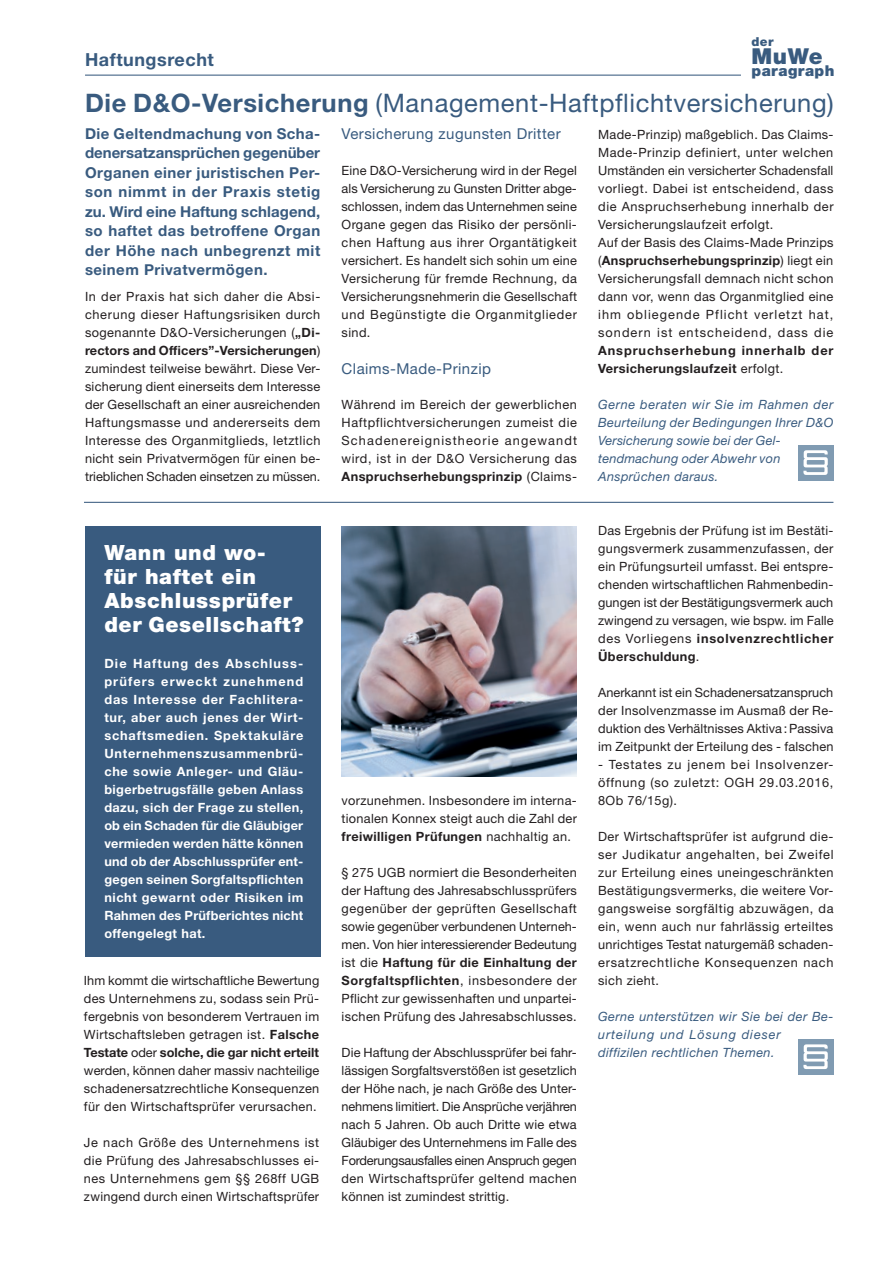
<style>
.page{position:relative;width:893px;height:1263px;background:#fff}
.page>*{position:absolute;margin:0;border:0;box-sizing:border-box;transform-origin:0 0}
.t1{font:25.5px "Helvetica Neue LT Pro";letter-spacing:.025em;color:#395b7f}
.t2{font:900 22.05px "Helvetica Neue LT Pro";color:#395b7f}
.t3{font:900 21px/24px "Helvetica Neue LT Pro";letter-spacing:.03em;color:#fff}
.t4{font:700 18px "Helvetica Neue LT Pro";letter-spacing:.03em;color:#395b7f}
.t5{font:700 15px/19.5px "Helvetica Neue LT Pro";letter-spacing:.035em;color:#395b7f;text-align:justify}
.t6{font:15px "Helvetica Neue LT Pro";letter-spacing:.03em;color:#395b7f}
.t7{font:900 15px "Helvetica Neue LT Pro";letter-spacing:.03em;color:#395b7f}
.t8{font:12.75px/18px "Helvetica Neue LT Pro";letter-spacing:.03em;color:#231f20;text-align:justify}
.t9{font:700 12.75px/18px "Helvetica Neue LT Pro";letter-spacing:.015em;color:#fff;text-align:justify}
.t10{font:italic 12.75px/18px "Helvetica Neue LT Pro";letter-spacing:.03em;color:#395b7f}
.t11{font:700 12.75px/18px "Helvetica Neue LT Pro";letter-spacing:.07em;color:#231f20}
.t12{font:900 12.3px "Helvetica Neue LT Pro";color:#395b7f}
.s1{font-weight:700}
.s2{font-weight:400}
</style>
<div class="page">
<div style="left:798px;top:1039px;width:35px;height:36px;background:#809bb2"></div>
<svg style="left:803px;top:1044px;width:25px;height:25px"></svg>
<div style="left:798px;top:445px;width:35px;height:35px;background:#809bb2"></div>
<svg style="left:803px;top:450px;width:25px;height:25px"></svg>
<hr style="left:85px;top:75px;width:656px;height:1px;background:#395b7f">
<hr style="left:84px;top:502px;width:749px;height:1px;background:#395b7f">
<div style="left:85px;top:526px;width:235px;height:431px;background:#395b7f"></div>
<img style="left:342px;top:526px;width:235px;height:250px">
<h3 class="t4" style="left:85px;top:48px;width:130px">Haftungsrecht</h3>
<p class="t12" style="left:751px;top:34px;width:23px">der</p>
<h2 class="t2" style="left:751px;top:43px;width:73px">MuWe</h2>
<p class="t7" style="left:751px;top:62px;width:85px">paragraph</p>
<h1 class="t1" style="left:85px;top:88px;width:750px"><span class="s1">Die D&amp;O-Versicherung</span> (Management-Haftpflichtversicherung)</h1>
<p class="t5" style="left:85px;top:123px;width:237px">Die Geltendmachung von Scha&shy;denersatzansprüchen gegenüber Organen einer juristischen Per&shy;son nimmt in der Praxis stetig zu. Wird eine Haftung schlagend, so haftet das betroffene Organ der Höhe nach unbegrenzt mit seinem Privatvermögen.</p>
<p class="t8" style="left:85px;top:287px;width:237px">In der Praxis hat sich daher die Absi&shy;cherung dieser Haftungsrisiken durch sogenannte D&amp;O-Versicherungen (<span class="s1">„Di&shy;rectors and Officers”-Versicherungen</span>) zumindest teilweise bewährt. Diese Ver&shy;sicherung dient einerseits dem Interesse der Gesellschaft an einer ausreichenden Haftungsmasse und andererseits dem Interesse des Organmitglieds, letztlich nicht sein Privatvermögen für einen be&shy;trieblichen Schaden einsetzen zu müssen.</p>
<h3 class="t3" style="left:104px;top:541px;width:201px">Wann und wo-<br>für haftet ein<br>Abschlussprüfer der Gesellschaft?</h3>
<p class="t9" style="left:104px;top:654px;width:201px">Die Haftung des Abschluss&shy;prüfers erweckt zunehmend das Interesse der Fachlitera&shy;tur, aber auch jenes der Wirt&shy;schaftsmedien. Spektakuläre Unternehmenszusammenbrü&shy;che sowie Anleger- und Gläu&shy;bigerbetrugsfälle geben Anlass dazu, sich der Frage zu stellen, ob ein Schaden für die Gläubiger vermieden werden hätte können und ob der Abschlussprüfer ent&shy;gegen seinen Sorgfaltspflichten nicht gewarnt oder Risiken im Rahmen des Prüfberichtes nicht offengelegt hat.</p>
<p class="t8" style="left:84px;top:971px;width:237px">Ihm kommt die wirtschaftliche Bewertung des Unternehmens zu, sodass sein Prü&shy;fergebnis von besonderem Vertrauen im Wirtschaftsleben getragen ist. <span class="s1">Falsche Testate</span> oder <span class="s1">solche, die gar nicht erteilt </span>werden, können daher massiv nachteilige schadenersatzrechtliche Konsequenzen für den Wirtschaftsprüfer verursachen.</p>
<p class="t8" style="left:84px;top:1133px;width:237px">Je nach Größe des Unternehmens ist die Prüfung des Jahresabschlusses ei&shy;nes Unternehmens gem §§ 268ff UGB zwingend durch einen Wirtschaftsprüfer</p>
<p class="t6" style="left:342px;top:124px;width:221px">Versicherung zugunsten Dritter</p>
<p class="t8" style="left:342px;top:161px;width:237px">Eine D&amp;O-Versicherung wird in der Regel als Versicherung zu Gunsten Dritter abge&shy;schlossen, indem das Unternehmen seine Organe gegen das Risiko der persönli&shy;chen Haftung aus ihrer Organtätigkeit versichert. Es handelt sich sohin um eine Versicherung für fremde Rechnung, da Versicherungsnehmerin die Gesellschaft und Begünstigte die Organmitglieder sind.</p>
<p class="t6" style="left:342px;top:360px;width:151px">Claims-Made-Prinzip</p>
<p class="t8" style="left:342px;top:395px;width:237px">Während im Bereich der gewerblichen Haftpflichtversicherungen zumeist die Schadenereignistheorie angewandt wird, ist in der D&amp;O Versicherung das <span class="s1">Anspruchserhebungsprinzip</span> (Claims-</p>
<p class="t8" style="left:342px;top:791px;width:237px">vorzunehmen. Insbesondere im interna&shy;tionalen Konnex steigt auch die Zahl der <span class="s1">freiwilligen Prüfungen</span> nachhaltig an.</p>
<p class="t8" style="left:342px;top:863px;width:237px">§ 275 UGB normiert die Besonderheiten der Haftung des Jahresabschlussprüfers gegenüber der geprüften Gesellschaft sowie gegenüber verbundenen Unterneh&shy;men. Von hier interessierender Bedeutung ist die <span class="s1">Haftung für die Einhaltung der Sorgfaltspflichten</span>, insbesondere der Pflicht zur gewissenhaften und unpartei&shy;ischen Prüfung des Jahresabschlusses.</p>
<p class="t8" style="left:342px;top:1043px;width:237px">Die Haftung der Abschlussprüfer bei fahr&shy;lässigen Sorgfaltsverstößen ist gesetzlich der Höhe nach, je nach Größe des Unter&shy;nehmens limitiert. Die Ansprüche verjähren nach 5 Jahren. Ob auch Dritte wie etwa Gläubiger des Unternehmens im Falle des Forderungsausfalles einen Anspruch gegen den Wirtschaftsprüfer geltend machen können ist zumindest strittig.</p>
<p class="t8" style="left:598px;top:125px;width:237px;text-align:left">Made-Prinzip) maßgeblich. Das Claims-Made-Prinzip definiert, unter welchen Umständen ein versicherter Schadensfall vorliegt. Dabei ist entscheidend, dass die Anspruchserhebung innerhalb der Versicherungslaufzeit erfolgt.<br>Auf der Basis des Claims-Made Prinzips (<span class="s1">Anspruchserhebungsprinzip</span>) liegt ein Versicherungsfall demnach nicht schon dann vor, wenn das Organmitglied eine ihm obliegende Pflicht verletzt hat, sondern ist entscheidend, dass die</p>
<p class="t11" style="left:598px;top:341px;width:237px">Anspruchserhebung innerhalb der<br>Versicherungslaufzeit <span class="s2">erfolgt.</span></p>
<p class="t10" style="left:598px;top:395px;width:237px">Gerne beraten wir Sie im Rahmen der<br>Beurteilung der Bedingungen Ihrer D&amp;O<br>Versicherung sowie bei der Gel&shy;tendmachung oder Abwehr von<br>Ansprüchen daraus.</p>
<p class="t8" style="left:598px;top:521px;width:237px">Das Ergebnis der Prüfung ist im Bestäti&shy;gungsvermerk zusammenzufassen, der ein Prüfungsurteil umfasst. Bei entspre&shy;chenden wirtschaftlichen Rahmenbedin&shy;gungen ist der Bestätigungsvermerk auch zwingend zu versagen, wie bspw. im Falle des Vorliegens <span class="s1">insolvenzrechtlicher Überschuldung</span>.</p>
<p class="t8" style="left:598px;top:683px;width:237px">Anerkannt ist ein Schadenersatzanspruch der Insolvenzmasse im Ausmaß der Re&shy;duktion des Verhältnisses Aktiva:Passiva im Zeitpunkt der Erteilung des - falschen</p>
<p class="t8" style="left:598px;top:755px;width:237px">- Testates zu jenem bei Insolvenzer&shy;öffnung (so zuletzt: OGH 29.03.2016, 8Ob 76/15g).</p>
<p class="t8" style="left:598px;top:827px;width:237px">Der Wirtschaftsprüfer ist aufgrund die&shy;ser Judikatur angehalten, bei Zweifel zur Erteilung eines uneingeschränkten Bestätigungsvermerks, die weitere Vor&shy;gangsweise sorgfältig abzuwägen, da ein, wenn auch nur fahrlässig erteiltes unrichtiges Testat naturgemäß schaden&shy;ersatzrechtliche Konsequenzen nach sich zieht.</p>
<p class="t10" style="left:598px;top:1007px;width:237px">Gerne unterstützen wir Sie bei der Be&shy;urteilung und Lösung dieser<br>diffizilen rechtlichen Themen.</p>
</div>
